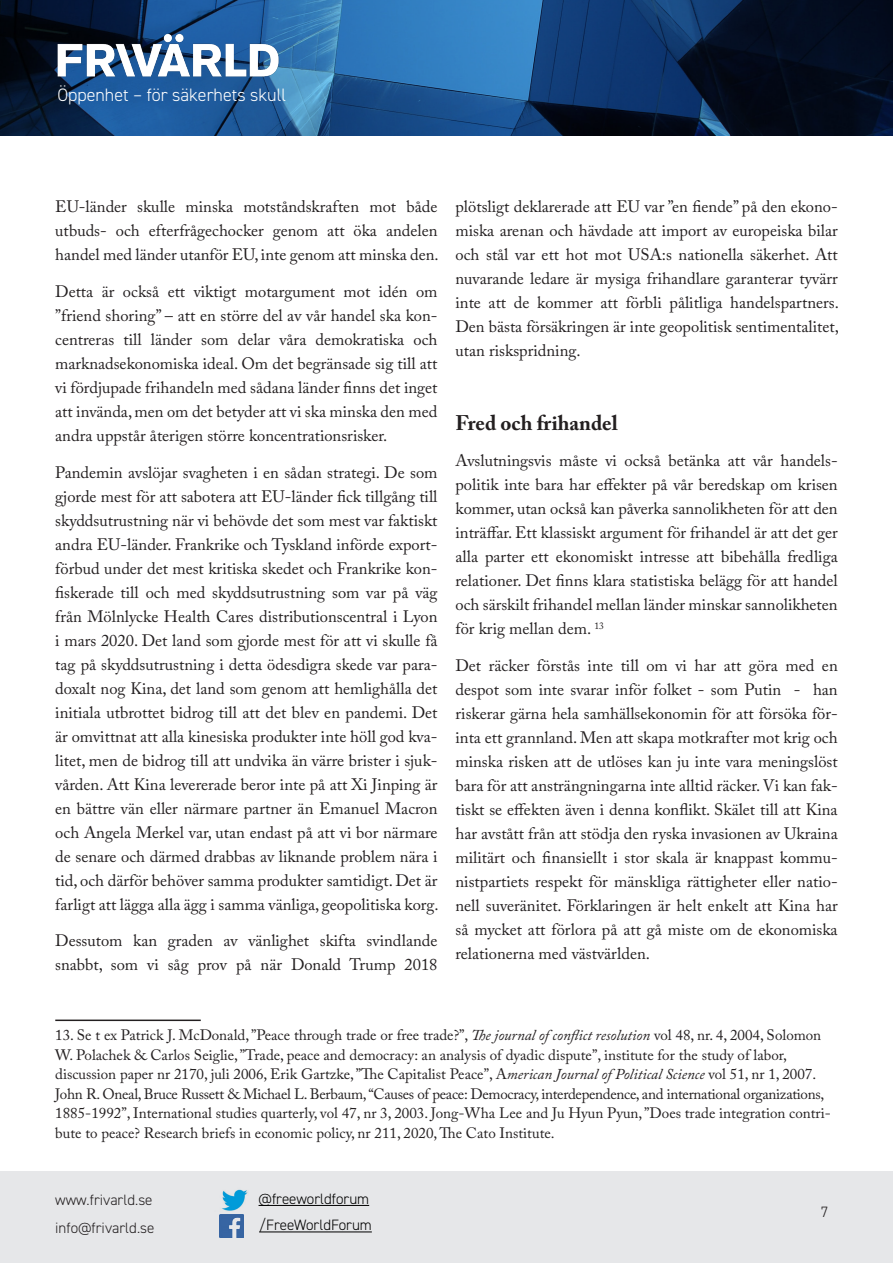
<style>
.page{position:relative;width:893px;height:1263px;background:#fff}
.page>*{position:absolute;margin:0;border:0;box-sizing:border-box;transform-origin:0 0}
.Brödtext{font:700 21px "Adobe Caslon Pro";color:#231f20}
.t1{font:300 18px "DIN2014";color:#fff}
.Brödtext-2{font:16.5px/24px "Adobe Caslon Pro";color:#231f20;text-align:justify}
.Fotnotstext{font:15px/19.5px "Adobe Caslon Pro";color:#231f20}
.t2{font:300 15px/28.2px "DIN2014";color:#231f20}
.t3{font:300 15px/26.5px "DIN2014";color:#000}
.s1{font-style:italic}
</style>
<div class="page">
<svg style="left:0;top:0;width:893px;height:136px;background:#163f6c"></svg>
<img style="left:55px;top:33px;width:226px;height:48px">
<div style="left:0;top:1172px;width:893px;height:91px;background:#e6e7e9"></div>
<hr style="left:259px;top:1205px;width:110px;height:1px;background:#000">
<hr style="left:259px;top:1231px;width:113px;height:1px;background:#000">
<img style="left:222px;top:1189px;width:26px;height:22px">
<img style="left:220px;top:1214px;width:23px;height:24px">
<hr style="left:55px;top:1019px;width:146px;height:2px;background:#231f20">
<p class="t1" style="left:57px;top:84px;width:230px">Öppenhet – för säkerhets skull</p>
<p class="Brödtext-2" style="left:55px;top:194px;width:385px">EU-länder skulle minska motståndskraften mot både utbuds- och efterfrågechocker genom att öka andelen handel med länder utanför EU, inte genom att minska den.</p>
<p class="Brödtext-2" style="left:55px;top:279px;width:384px">Detta är också ett viktigt motargument mot idén om ”friend shoring” – att en större del av vår handel ska kon&shy;centreras till länder som delar våra demokratiska och marknadsekonomiska ideal. Om det begränsade sig till att vi fördjupade frihandeln med sådana länder finns det inget att invända, men om det betyder att vi ska minska den med andra uppstår återigen större koncentrationsrisker.</p>
<p class="Brödtext-2" style="left:55px;top:460px;width:385px">Pandemin avslöjar svagheten i en sådan strategi. De som gjorde mest för att sabotera att EU-länder fick tillgång till skyddsutrustning när vi behövde det som mest var faktiskt andra EU-länder. Frankrike och Tyskland införde export&shy;förbud under det mest kritiska skedet och Frankrike kon&shy;fiskerade till och med skyddsutrustning som var på väg från Mölnlycke Health Cares distributionscentral i Lyon i mars 2020. Det land som gjorde mest för att vi skulle få tag på skyddsutrustning i detta ödesdigra skede var para&shy;doxalt nog Kina, det land som genom att hemlighålla det initiala utbrottet bidrog till att det blev en pandemi. Det är omvittnat att alla kinesiska produkter inte höll god kva&shy;litet, men de bidrog till att undvika än värre brister i sjuk&shy;vården. Att Kina levererade beror inte på att Xi Jinping är en bättre vän eller närmare partner än Emanuel Macron och Angela Merkel var, utan endast på att vi bor närmare de senare och därmed drabbas av liknande problem nära i tid, och därför behöver samma produkter samtidigt. Det är farligt att lägga alla ägg i samma vänliga, geopolitiska korg.</p>
<p class="Brödtext-2" style="left:55px;top:929px;width:384px">Dessutom kan graden av vänlighet skifta svindlande snabbt, som vi såg prov på när Donald Trump 2018</p>
<p class="Brödtext-2" style="left:455px;top:194px;width:385px">plötsligt deklarerade att EU var ”en fiende” på den ekono&shy;miska arenan och hävdade att import av europeiska bilar och stål var ett hot mot USA:s nationella säkerhet. Att nuvarande ledare är mysiga frihandlare garanterar tyvärr inte att de kommer att förbli pålitliga handelspartners.<br>Den bästa försäkringen är inte geopolitisk sentimentalitet, utan riskspridning.</p>
<p class="Brödtext" style="left:455px;top:410px;width:164px">Fred och frihandel</p>
<p class="Brödtext-2" style="left:455px;top:449px;width:384px">Avslutningsvis måste vi också betänka att vår handels&shy;politik inte bara har effekter på vår beredskap om krisen kommer, utan också kan påverka sannolikheten för att den inträffar. Ett klassiskt argument för frihandel är att det ger alla parter ett ekonomiskt intresse att bibehålla fredliga relationer. Det finns klara statistiska belägg för att handel och särskilt frihandel mellan länder minskar sannolikheten för krig mellan dem. <sup>13</sup></p>
<p class="Brödtext-2" style="left:455px;top:653px;width:384px">Det räcker förstås inte till om vi har att göra med en despot som inte svarar inför folket - som Putin - han riskerar gärna hela samhällsekonomin för att försöka för&shy;inta ett grannland. Men att skapa motkrafter mot krig och minska risken att de utlöses kan ju inte vara meningslöst bara för att ansträngningarna inte alltid räcker. Vi kan fak&shy;tiskt se effekten även i denna konflikt. Skälet till att Kina har avstått från att stödja den ryska invasionen av Ukraina militärt och finansiellt i stor skala är knappast kommu&shy;nistpartiets respekt för mänskliga rättigheter eller natio&shy;nell suveränitet. Förklaringen är helt enkelt att Kina har så mycket att förlora på att gå miste om de ekonomiska relationerna med västvärlden.</p>
<p class="Fotnotstext" style="left:55px;top:1025px;width:777px">13. Se t ex Patrick J. McDonald, ”Peace through trade or free trade?”, <span class="s1">The journal of conflict resolution</span> vol 48, nr. 4, 2004, Solomon W. Polachek &amp; Carlos Seiglie, ”Trade, peace and democracy: an analysis of dyadic dispute”, institute for the study of labor, discussion paper nr 2170, juli 2006, Erik Gartzke, ”The Capitalist Peace”, A<span class="s1">merican Journal of Political Science</span> vol 51, nr 1, 2007.<br>John R. Oneal, Bruce Russett &amp; Michael L. Berbaum, “Causes of peace: Democracy, interdependence, and international organizations, 1885-1992”, International studies quarterly, vol 47, nr 3, 2003. Jong‐Wha Lee and Ju Hyun Pyun, ”Does trade integration contri&shy;bute to peace? Research briefs in economic policy, nr 211, 2020, The Cato Institute.</p>
<p class="t2" style="left:55px;top:1185px;width:101px">www.frivarld.se info@frivarld.se</p>
<p class="t3" style="left:259px;top:1185px;width:115px">@freeworldforum /FreeWorldForum</p>
<p class="t2" style="left:821px;top:1198px;width:9px">7</p>
</div>
